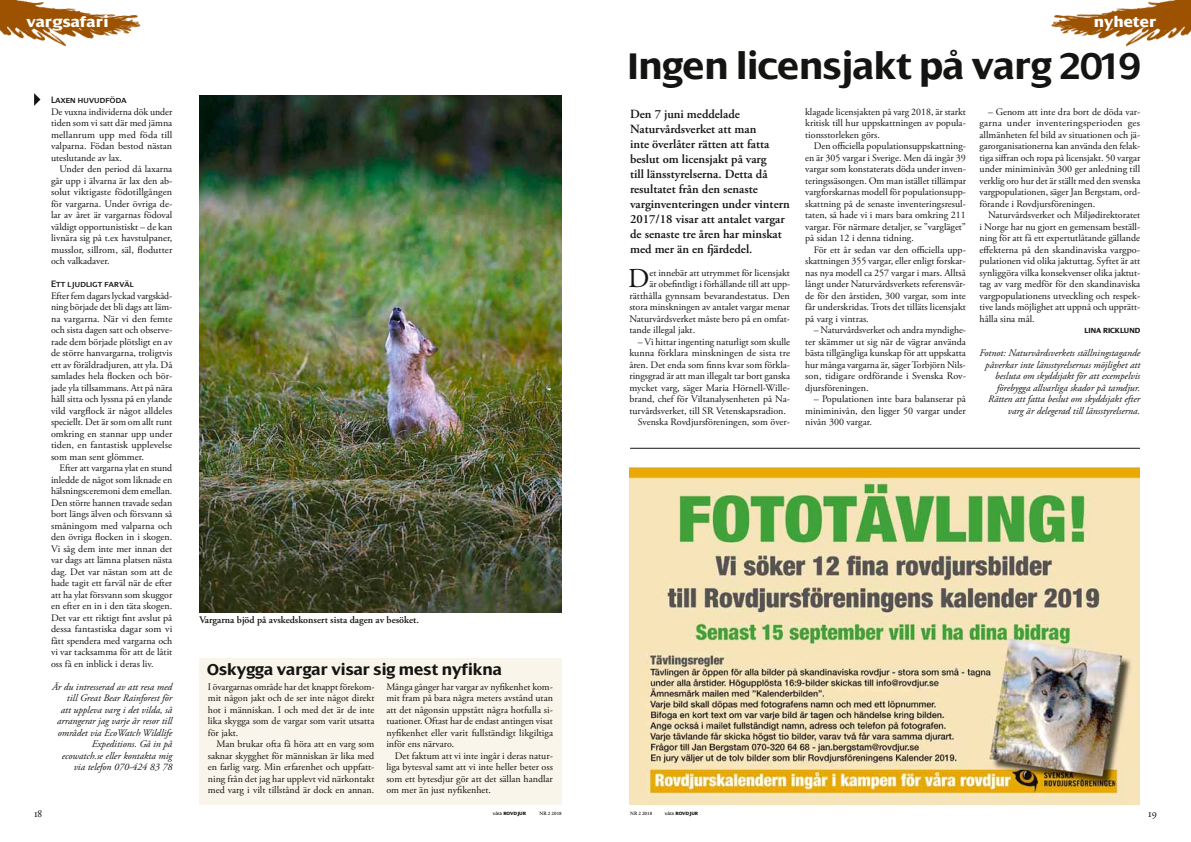
<style>
.page{position:relative;width:1191px;height:842px;background:#fff}
.page>*{position:absolute;margin:0;border:0;box-sizing:border-box;transform-origin:0 0}
.t1{font:700 40px "Dialog";letter-spacing:-.01em;color:#141412}
.t2{font:27.3px "Adobe Garamond Pro";color:#141412}
.t3{font:700 17px "Dialog";color:#141412}
.t4{font:16px "Dialog X Bold";color:#fff}
.t5{font:600 12.5px/15px "Adobe Garamond Pro";color:#141412}
.t6{font:11px "Adobe Garamond Pro";color:#141412}
.t7{font:10px/11.5px "Adobe Garamond Pro";color:#141412;text-align:justify}
.t8{font:italic 10px/11.5px "Adobe Garamond Pro";color:#141412;text-align:right}
.t9{font:600 10px "Adobe Garamond Pro";color:#141412}
.t10{font:10px "Dialog Small Caps";color:#141412}
.t11{font:700 8px "Dialog";color:#141412}
.t12{font:5px "Dialog X Bold";letter-spacing:-.03em;color:#141412}
.t13{font:600 5px "Adobe Garamond Pro";color:#141412}
.s1{font-family:"Dialog"}
</style>
<div class="page">
<img style="left:0;top:0;width:141px;height:47px">
<img style="left:1051px;top:0;width:140px;height:47px">
<img style="left:199px;top:95px;width:362px;height:517px">
<div style="left:199px;top:657px;width:362px;height:147px;background:#f9f5ea"></div>
<svg style="left:34px;top:93px;width:6px;height:13px"></svg>
<img style="left:629px;top:467px;width:511px;height:337px">
<hr style="left:630px;top:448px;width:510px;height:1px;background:#141412">
<h3 class="t4" style="left:26px;top:13px;width:84px">vargsafari</h3>
<h3 class="t4" style="left:43px;top:13px;width:62px">allmänt</h3>
<h3 class="t4" style="left:1086px;top:13px;width:62px">allmänt</h3>
<h3 class="t4" style="left:1093px;top:14px;width:64px">nyheter</h3>
<p class="t10" style="left:51px;top:94px;width:77px">Laxen huvudföda</p>
<p class="t7" style="left:51px;top:106px;width:123px">De vuxna individerna dök under tiden som vi satt där med jämna mellanrum upp med föda till valparna. Födan bestod nästan uteslutande av lax.</p>
<p class="t7" style="left:51px;top:163px;width:123px;text-indent:8px">Under den period då laxarna går upp i älvarna är lax den ab&shy;solut viktigaste födotillgången för vargarna. Under övriga de&shy;lar av året är vargarnas födoval väldigt opportunistiskt – de kan livnära sig på t.ex havstulpaner, musslor, sillrom, säl, flodutter och valkadaver.</p>
<p class="t10" style="left:51px;top:278px;width:84px">Ett ljudligt farväl</p>
<p class="t7" style="left:51px;top:290px;width:123px">Efter fem dagars lyckad vargskåd&shy;ning började det bli dags att läm&shy;na vargarna. När vi den femte och sista dagen satt och observe&shy;rade dem började plötsligt en av de större hanvargarna, troligtvis ett av föräldradjuren, att yla. Då samlades hela flocken och bör&shy;jade yla tillsammans. Att på nära håll sitta och lyssna på en ylande vild vargflock är något alldeles speciellt. Det är som om allt runt omkring en stannar upp under tiden, en fantastisk upplevelse som man sent glömmer.</p>
<p class="t7" style="left:51px;top:462px;width:123px;text-indent:8px">Efter att vargarna ylat en stund inledde de något som liknade en hälsningsceremoni dem emellan.<br>Den större hannen travade sedan bort längs älven och försvann så småningom med valparna och den övriga flocken in i skogen.<br>Vi såg dem inte mer innan det var dags att lämna platsen nästa dag. Det var nästan som att de hade tagit ett farväl när de efter att ha ylat försvann som skuggor en efter en in i den täta skogen.<br>Det var ett riktigt fint avslut på dessa fantastiska dagar som vi fått spendera med vargarna och vi var tacksamma för att de låtit oss få en inblick i deras liv.</p>
<p class="t8" style="left:52px;top:681px;width:122px">Är du intresserad av att resa med till Great Bear Rainforest för<br>att uppleva varg i det vilda, så arrangerar jag varje år resor till området via EcoWatch Wildlife<br>Expeditions. Gå in på ecowatch.se eller kontakta mig via telefon 070-424 83 78</p>
<p class="t7" style="left:208px;top:681px;width:168px">I övargarnas område har det knappt förekom&shy;mit någon jakt och de ser inte något direkt hot i människan. I och med det är de inte lika skygga som de vargar som varit utsatta för jakt.</p>
<p class="t9" style="left:199px;top:614px;width:221px">Vargarna bjöd på avskedskonsert sista dagen av besöket.</p>
<h3 class="t3" style="left:207px;top:660px;width:296px">Oskygga vargar visar sig mest nyfikna</h3>
<p class="t7" style="left:386px;top:681px;width:168px">Många gånger har vargar av nyfikenhet kom&shy;mit fram på bara några meters avstånd utan att det någonsin uppstått några hotfulla si&shy;tuationer. Oftast har de endast antingen visat nyfikenhet eller varit fullständigt likgiltiga inför ens närvaro.</p>
<p class="t7" style="left:386px;top:750px;width:168px;text-indent:8px">Det faktum att vi inte ingår i deras natur&shy;liga bytesval samt att vi inte heller beter oss som ett bytesdjur gör att det sällan handlar om mer än just nyfikenhet.</p>
<p class="t7" style="left:208px;top:738px;width:168px;text-indent:8px">Man brukar ofta få höra att en varg som saknar skygghet för människan är lika med en farlig varg. Min erfarenhet och uppfatt&shy;ning från det jag har upplevt vid närkontakt med varg i vilt tillstånd är dock en annan.</p>
<h1 class="t1" style="left:627px;top:45px;width:514px">Ingen licensjakt på varg 2019</h1>
<p class="t5" style="left:630px;top:106px;width:161px">Den 7 juni meddelade<br>Naturvårdsverket att man<br>inte överlåter rätten att fatta beslut om licensjakt på varg<br>till länsstyrelserna. Detta då resultatet från den senaste varginventeringen under vintern<br>2017/18 visar att antalet vargar de senaste tre åren har minskat med mer än en fjärdedel.</p>
<p class="t7" style="left:805px;top:106px;width:162px">klagade licensjakten på varg 2018, är starkt kritisk till hur uppskattningen av popula&shy;tionsstorleken görs.</p>
<p class="t7" style="left:805px;top:140px;width:162px;text-indent:8px">Den officiella populationsuppskattning&shy;en är 305 vargar i Sverige. Men då ingår 39 vargar som konstaterats döda under inven&shy;teringssäsongen. Om man istället tillämpar vargforskarnas modell för populationsupp&shy;skattning på de senaste inventeringsresul&shy;taten, så hade vi i mars bara omkring 211 vargar. För närmare detaljer, se ”vargläget” på sidan 12 i denna tidning.</p>
<p class="t7" style="left:805px;top:244px;width:162px;text-indent:8px">För ett år sedan var den officiella upp&shy;skattningen 355 vargar, eller enligt forskar&shy;nas nya modell ca 257 vargar i mars. Alltså långt under Naturvårdsverkets referensvär&shy;de för den årstiden, 300 vargar, som inte får underskridas. Trots det tilläts licensjakt på varg i vintras.</p>
<p class="t7" style="left:805px;top:324px;width:162px;text-indent:8px">– Naturvårdsverket och andra myndighe&shy;ter skämmer ut sig när de vägrar använda bästa tillgängliga kunskap för att uppskatta hur många vargarna är, säger Torbjörn Nils&shy;son, tidigare ordförande i Svenska Rov&shy;djursföreningen.</p>
<p class="t7" style="left:805px;top:393px;width:162px;text-indent:8px">– Populationen inte bara balanserar på miniminivån, den ligger 50 vargar under nivån 300 vargar.</p>
<p class="t7" style="left:979px;top:106px;width:162px;text-indent:8px">– Genom att inte dra bort de döda var&shy;garna under inventeringsperioden ges allmänheten fel bild av situationen och jä&shy;garorganisationerna kan använda den felak&shy;tiga siffran och ropa på licensjakt. 50 vargar under miniminivån 300 ger anledning till verklig oro hur det är ställt med den svenska vargpopulationen, säger Jan Bergstam, ord&shy;förande i Rovdjursföreningen.</p>
<p class="t7" style="left:979px;top:209px;width:162px;text-indent:8px">Naturvårdsverket och Miljødirektoratet i Norge har nu gjort en gemensam beställ&shy;ning för att få ett expertutlåtande gällande effekterna på den skandinaviska vargpo&shy;pulationen vid olika jaktuttag. Syftet är att synliggöra vilka konsekvenser olika jaktut&shy;tag av varg medför för den skandinaviska vargpopulationens utveckling och respek&shy;tive lands möjlighet att uppnå och upprätt&shy;hålla sina mål.</p>
<p class="t11" style="left:1084px;top:326px;width:57px">Lina Ricklund</p>
<p class="t8" style="left:979px;top:347px;width:162px">Fotnot: Naturvårdsverkets ställningstagande påverkar inte länsstyrelsernas möjlighet att besluta om skyddsjakt för att exempelvis förebygga allvarliga skador på tamdjur.<br>Rätten att fatta beslut om skyddsjakt efter varg är delegerad till länsstyrelserna.</p>
<h2 class="t2" style="left:628px;top:262px;width:23px">D</h2>
<p class="t7" style="left:649px;top:267px;width:142px">et innebär att utrymmet för licensjakt</p>
<p class="t7" style="left:649px;top:278px;width:142px">är obefintligt i förhållande till att upp-</p>
<p class="t7" style="left:629px;top:290px;width:162px">rätthålla gynnsam bevarandestatus. Den</p>
<p class="t7" style="left:629px;top:301px;width:162px">stora minskningen av antalet vargar menar</p>
<p class="t7" style="left:629px;top:313px;width:162px">Naturvårdsverket måste bero på en omfat-</p>
<p class="t7" style="left:629px;top:324px;width:67px">tande illegal jakt.</p>
<p class="t7" style="left:638px;top:336px;width:154px">– Vi hittar ingenting naturligt som skulle</p>
<p class="t7" style="left:629px;top:347px;width:162px">kunna förklara minskningen de sista tre</p>
<p class="t7" style="left:629px;top:359px;width:162px">åren. Det enda som finns kvar som förkla-</p>
<p class="t7" style="left:629px;top:370px;width:162px">ringsgrad är att man illegalt tar bort ganska</p>
<p class="t7" style="left:629px;top:382px;width:162px">mycket varg, säger Maria Hörnell-Wille-</p>
<p class="t7" style="left:629px;top:393px;width:162px">brand, chef för Viltanalysenheten på Na-</p>
<p class="t7" style="left:629px;top:405px;width:158px">turvårdsverket, till SR Vetenskapsradion.</p>
<p class="t7" style="left:638px;top:416px;width:154px">Svenska Rovdjursföreningen, som över-</p>
<p class="t6" style="left:34px;top:807px;width:10px">18</p>
<p class="t6" style="left:1148px;top:807px;width:10px">19</p>
<p class="t12" style="left:493px;top:811px;width:35px"><span class="s1">våra</span> rovdjur</p>
<p class="t13" style="left:539px;top:810px;width:24px">Nr 2 2018</p>
<p class="t13" style="left:630px;top:810px;width:24px">Nr 2 2018</p>
<p class="t12" style="left:665px;top:811px;width:35px"><span class="s1">våra</span> rovdjur</p>
</div>
